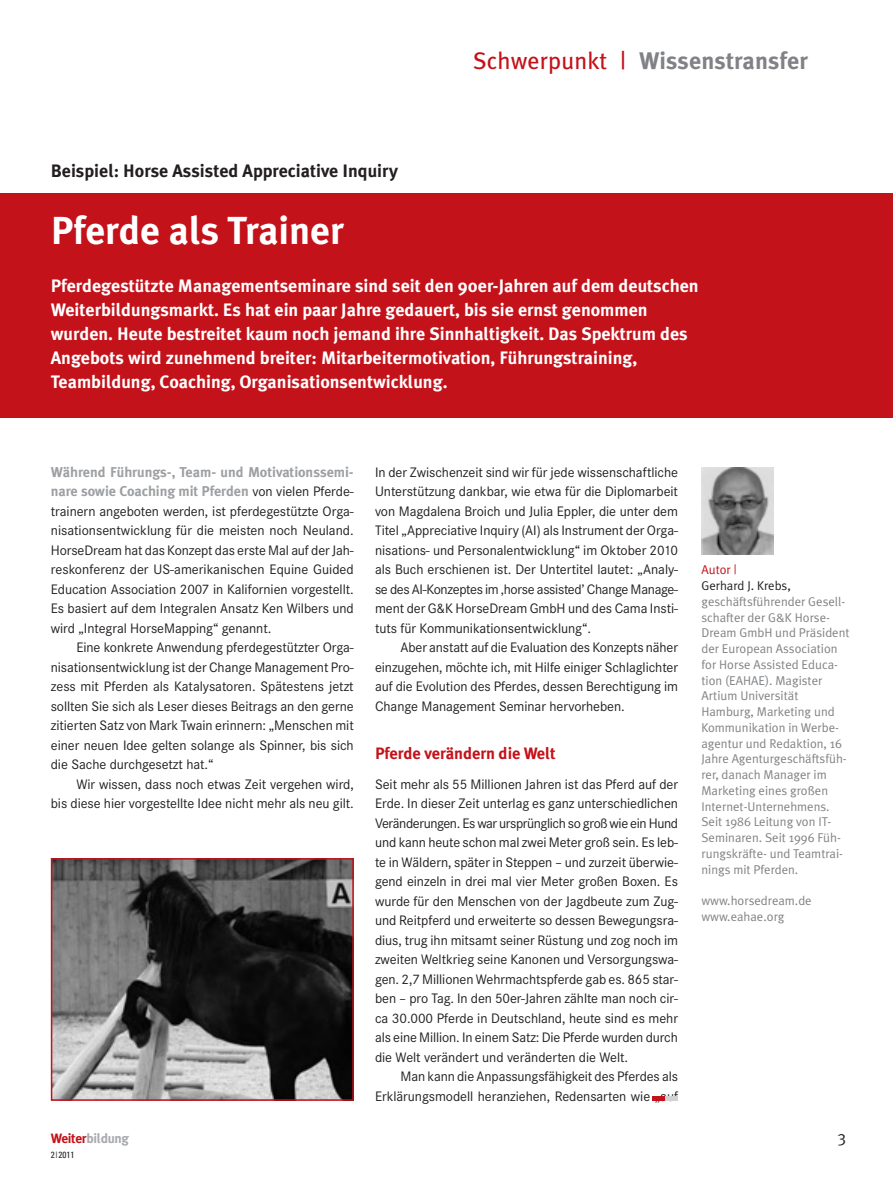
<style>
.page{position:relative;width:893px;height:1191px;background:#fff}
.page>*{position:absolute;margin:0;border:0;box-sizing:border-box;transform-origin:0 0}
.t1{font:700 39px "Meta Plus";color:#fff}
.t2{font:700 24px "Meta Plus";letter-spacing:.005em;color:#808285}
.t3{font:700 18px/24px "Meta Plus";color:#fff}
.t4{font:700 18px "Meta Plus";color:#231f20}
.t5{font:700 16.5px "Meta Plus";letter-spacing:-.005em;color:#c4121a}
.t6{font:16.5px "Meta Plus Normal Caps";color:#231f20}
.t7{font:14.25px/19.5px "Corporate S";letter-spacing:-.005em;color:#231f20;text-align:justify}
.t8{font:700 14.25px/19.5px "Meta Plus";letter-spacing:-.005em;color:#9d9fa2}
.t9{font:700 13.5px "Meta Plus";letter-spacing:-.03em;color:#a8a9ad}
.t10{font:12.75px/15.8px "Meta Plus Normal";color:#808285}
.t11{font:12.75px "Meta Plus Normal";color:#231f20}
.t12{font:12.75px "Meta Plus Normal";color:#c4121a}
.t13{font:condensed 9px "Univers";color:#231f20}
.s1{font-weight:400;color:#c4121a}
.s2{font-family:"Corporate S";font-weight:400;color:#231f20}
.s3{color:#c4121a}
</style>
<div class="page">
<div style="left:665px;top:1095px;width:13px;height:5px;background:#d1d2d4"></div>
<div style="left:652px;top:1095px;width:13px;height:5px;background:#c4121a"></div>
<img style="left:701px;top:467px;width:73px;height:87px">
<div style="left:0;top:194px;width:893px;height:224px;background:#c4121a"></div>
<img style="left:54px;top:861px;width:297px;height:236px">
<div style="left:51px;top:858px;width:303px;height:242px;border:2px solid #c4121a"></div>
<p class="t4" style="left:51px;top:163px;width:349px">Beispiel: Horse Assisted Appreciative Inquiry</p>
<h2 class="t2" style="left:473px;top:51px;width:336px"><span class="s1">Schwerpunkt |</span> Wissenstransfer</h2>
<h1 class="t1" style="left:51px;top:215px;width:295px">Pferde als Trainer</h1>
<p class="t3" style="left:51px;top:275px;width:649px">Pferdegestützte Managementseminare sind seit den 90er-Jahren auf dem deutschen Weiterbildungsmarkt. Es hat ein paar Jahre gedauert, bis sie ernst genommen wurden. Heute bestreitet kaum noch jemand ihre Sinnhaltigkeit. Das Spektrum des Angebots wird zunehmend breiter: Mitarbeitermotivation, Führungstraining, Teambildung, Coaching, Organisationsentwicklung.</p>
<p class="t8" style="left:51px;top:463px;width:304px">Während Führungs-, Team- und Motivationssemi&shy;nare sowie Coaching mit Pferden <span class="s2">von vielen Pferde-</span></p>
<p class="t7" style="left:51px;top:502px;width:304px">trainern angeboten werden, ist pferdegestützte Orga&shy;nisationsentwicklung für die meisten noch Neuland.<br>HorseDream hat das Konzept das erste Mal auf der Jah&shy;reskonferenz der US-amerikanischen Equine Guided Education Association 2007 in Kalifornien vorgestellt.<br>Es basiert auf dem Integralen Ansatz Ken Wilbers und wird „Integral HorseMapping“ genannt.</p>
<p class="t7" style="left:51px;top:638px;width:304px;text-indent:26px">Eine konkrete Anwendung pferdegestützter Orga&shy;nisationsentwicklung ist der Change Management Pro&shy;zess mit Pferden als Katalysatoren. Spätestens jetzt sollten Sie sich als Leser dieses Beitrags an den gerne zitierten Satz von Mark Twain erinnern: „Menschen mit einer neuen Idee gelten solange als Spinner, bis sich die Sache durchgesetzt hat.“</p>
<p class="t7" style="left:51px;top:775px;width:305px;text-align:right">Wir wissen, dass noch etwas Zeit vergehen wird,<br>bis diese hier vorgestellte Idee nicht mehr als neu gilt.</p>
<p class="t9" style="left:51px;top:1132px;width:80px"><span class="s3">Weiter</span>bildung</p>
<p class="t13" style="left:51px;top:1151px;width:25px">2|2011</p>
<p class="t7" style="left:375px;top:463px;width:305px">In der Zwischenzeit sind wir für jede wissenschaftliche Unterstützung dankbar, wie etwa für die Diplomarbeit von Magdalena Broich und Julia Eppler, die unter dem Titel „Appreciative Inquiry (AI) als Instrument der Orga&shy;nisations- und Personalentwicklung“ im Oktober 2010 als Buch erschienen ist. Der Untertitel lautet: „Analy&shy;se des AI-Konzeptes im ‚horse assisted’ Change Manage&shy;ment der G&amp;K HorseDream GmbH und des Cama Insti&shy;tuts für Kommunikationsentwicklung“.</p>
<p class="t7" style="left:375px;top:638px;width:304px;text-indent:26px">Aber anstatt auf die Evaluation des Konzepts näher einzugehen, möchte ich, mit Hilfe einiger Schlaglichter auf die Evolution des Pferdes, dessen Berechtigung im Change Management Seminar hervorheben.</p>
<p class="t5" style="left:375px;top:746px;width:182px">Pferde verändern die Welt</p>
<p class="t7" style="left:375px;top:775px;width:304px">Seit mehr als 55 Millionen Jahren ist das Pferd auf der Erde. In dieser Zeit unterlag es ganz unterschiedlichen Veränderungen. Es war ursprünglich so groß wie ein Hund und kann heute schon mal zwei Meter groß sein. Es leb&shy;te in Wäldern, später in Steppen – und zurzeit überwie&shy;gend einzeln in drei mal vier Meter großen Boxen. Es wurde für den Menschen von der Jagdbeute zum Zug&shy;und Reitpferd und erweiterte so dessen Bewegungsra&shy;dius, trug ihn mitsamt seiner Rüstung und zog noch im zweiten Weltkrieg seine Kanonen und Versorgungswa&shy;gen. 2,7 Millionen Wehrmachtspferde gab es. 865 star&shy;ben – pro Tag. In den 50er-Jahren zählte man noch cir&shy;ca 30.000 Pferde in Deutschland, heute sind es mehr als eine Million. In einem Satz: Die Pferde wurden durch die Welt verändert und veränderten die Welt.</p>
<p class="t7" style="left:375px;top:1067px;width:304px;text-align:right">Man kann die Anpassungsfähigkeit des Pferdes als<br>Erklärungsmodell heranziehen, Redensarten wie „auf</p>
<p class="t12" style="left:701px;top:565px;width:37px">Autor |</p>
<p class="t11" style="left:701px;top:581px;width:91px">Gerhard J. Krebs,</p>
<p class="t10" style="left:701px;top:594px;width:150px">geschäftsführender Gesell&shy;schafter der G&amp;K Horse-<br>Dream GmbH und Präsident der European Association for Horse Assisted Educa&shy;tion (EAHAE). Magister<br>Artium Universität<br>Hamburg, Marketing und<br>Kommunikation in Werbe&shy;agentur und Redaktion, 16<br>Jahre Agenturgeschäftsfüh&shy;rer, danach Manager im<br>Marketing eines großen<br>Internet-Unternehmens.<br>Seit 1986 Leitung von IT-<br>Seminaren. Seit 1996 Füh&shy;rungskräfte- und Teamtrai&shy;nings mit Pferden.</p>
<p class="t10" style="left:701px;top:893px;width:112px">www.horsedream.de www.eahae.org</p>
<p class="t6" style="left:837px;top:1130px;width:10px">3</p>
</div>
